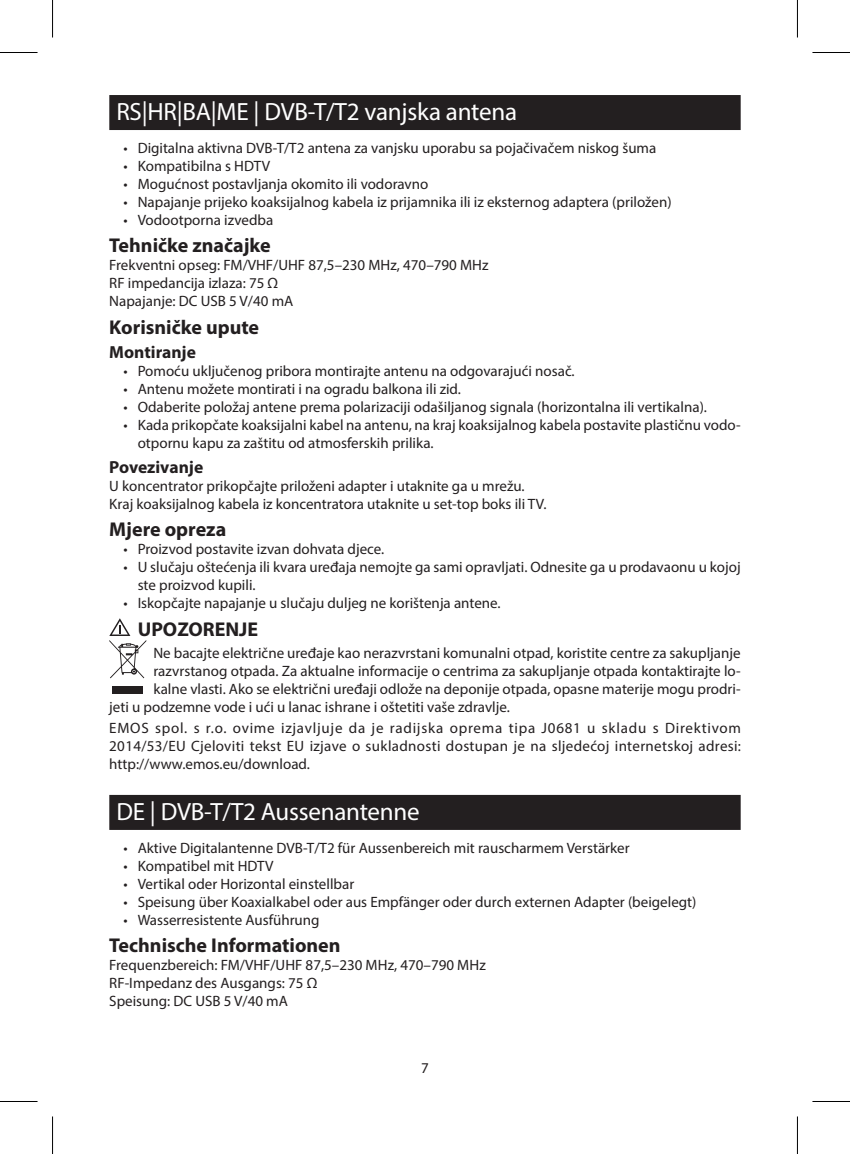
<style>
.page{position:relative;width:850px;height:1154px;background:#fff}
.page>*{position:absolute;margin:0;border:0;box-sizing:border-box;transform-origin:0 0}
.t1{font:25px "Myriad Pro";letter-spacing:-.01em;color:#fff}
.t2{font:700 20px "Myriad Pro";color:#231f20}
.t3{font:700 17.5px "Myriad Pro";color:#231f20}
.t4{font:15px/18px "Myriad Pro";color:#231f20}
</style>
<div class="page">
<div style="left:109px;top:95px;width:631px;height:35px;background:#231f20"></div>
<div style="left:109px;top:795px;width:631px;height:35px;background:#231f20"></div>
<svg style="left:109px;top:618px;width:37px;height:60px"></svg>
<div style="left:112px;top:686px;width:31px;height:7px;background:#231f20"></div>
<hr style="left:0;top:52px;width:38px;height:1px;background:#000">
<hr style="left:812px;top:52px;width:37px;height:1px;background:#000">
<hr style="left:0;top:1101px;width:38px;height:1px;background:#000">
<hr style="left:812px;top:1101px;width:37px;height:1px;background:#000">
<hr style="left:52px;top:0;width:1px;height:38px;background:#000">
<hr style="left:52px;top:1116px;width:1px;height:38px;background:#000">
<hr style="left:796px;top:0;width:1px;height:38px;background:#000">
<hr style="left:796px;top:1116px;width:1px;height:38px;background:#000">
<h1 class="t1" style="left:116px;top:97px;width:402px">RS|HR|BA|ME | DVB-T/T2 vanjska antena</h1>
<p class="t4" style="left:123px;top:138px;width:534px">• Digitalna aktivna DVB-T/T2 antena za vanjsku uporabu sa pojačivačem niskog šuma</p>
<p class="t4" style="left:123px;top:156px;width:148px">• Kompatibilna s HDTV</p>
<p class="t4" style="left:123px;top:174px;width:306px">• Mogućnost postavljanja okomito ili vodoravno</p>
<p class="t4" style="left:123px;top:192px;width:549px">• Napajanje prijeko koaksijalnog kabela iz prijamnika ili iz eksternog adaptera (priložen)</p>
<p class="t4" style="left:123px;top:210px;width:151px">• Vodootporna izvedba</p>
<h2 class="t2" style="left:109px;top:232px;width:163px">Tehničke značajke</h2>
<p class="t4" style="left:109px;top:256px;width:380px">Frekventni opseg: FM/VHF/UHF 87,5–230 MHz, 470–790 MHz<br>RF impedancija izlaza: 75 Ω<br>Napajanje: DC USB 5 V/40 mA</p>
<h2 class="t2" style="left:109px;top:314px;width:151px">Korisničke upute</h2>
<p class="t3" style="left:109px;top:341px;width:88px">Montiranje</p>
<p class="t4" style="left:123px;top:362px;width:452px">• Pomoću uključenog pribora montirajte antenu na odgovarajući nosač.</p>
<p class="t4" style="left:123px;top:380px;width:339px">• Antenu možete montirati i na ogradu balkona ili zid.</p>
<p class="t4" style="left:123px;top:398px;width:584px">• Odaberite položaj antene prema polarizaciji odašiljanog signala (horizontalna ili vertikalna).</p>
<p class="t4" style="left:138px;top:416px;width:604px;text-indent:-14px">• Kada prikopčate koaksijalni kabel na antenu, na kraj koaksijalnog kabela postavite plastičnu vodo&shy;otpornu kapu za zaštitu od atmosferskih prilika.</p>
<p class="t3" style="left:109px;top:455px;width:95px">Povezivanje</p>
<p class="t4" style="left:109px;top:477px;width:438px">U koncentrator prikopčajte priloženi adapter i utaknite ga u mrežu.<br>Kraj koaksijalnog kabela iz koncentratora utaknite u set-top boks ili TV.</p>
<h2 class="t2" style="left:109px;top:517px;width:118px">Mjere opreza</h2>
<p class="t4" style="left:123px;top:540px;width:262px">• Proizvod postavite izvan dohvata djece.</p>
<p class="t4" style="left:138px;top:558px;width:604px;text-indent:-14px">• U slučaju oštećenja ili kvara uređaja nemojte ga sami opravljati. Odnesite ga u prodavaonu u kojoj ste proizvod kupili.</p>
<p class="t4" style="left:123px;top:594px;width:378px">• Iskopčajte napajanje u slučaju duljeg ne korištenja antene.</p>
<h2 class="t2" style="left:138px;top:616px;width:122px">UPOZORENJE</h2>
<p class="t4" style="left:153px;top:643px;width:588px">Ne bacajte električne uređaje kao nerazvrstani komunalni otpad, koristite centre za sakupljanje</p>
<p class="t4" style="left:153px;top:661px;width:588px">razvrstanog otpada. Za aktualne informacije o centrima za sakupljanje otpada kontaktirajte lo-</p>
<p class="t4" style="left:153px;top:679px;width:588px">kalne vlasti. Ako se električni uređaji odlože na deponije otpada, opasne materije mogu prodri-</p>
<p class="t4" style="left:109px;top:697px;width:402px">jeti u podzemne vode i ući u lanac ishrane i oštetiti vaše zdravlje.</p>
<p class="t4" style="left:109px;top:719px;width:633px;text-align:justify">EMOS spol. s r.o. ovime izjavljuje da je radijska oprema tipa J0681 u skladu s Direktivom 2014/53/EU Cjeloviti tekst EU izjave o sukladnosti dostupan je na sljedećoj internetskoj adresi: http://www.emos.eu/download.</p>
<h1 class="t1" style="left:116px;top:796px;width:304px">DE | DVB-T/T2 Aussenantenne</h1>
<p class="t4" style="left:123px;top:838px;width:507px">• Aktive Digitalantenne DVB-T/T2 für Aussenbereich mit rauscharmem Verstärker</p>
<p class="t4" style="left:123px;top:856px;width:151px">• Kompatibel mit HDTV</p>
<p class="t4" style="left:123px;top:874px;width:232px">• Vertikal oder Horizontal einstellbar</p>
<p class="t4" style="left:123px;top:892px;width:574px">• Speisung über Koaxialkabel oder aus Empfänger oder durch externen Adapter (beigelegt)</p>
<p class="t4" style="left:123px;top:910px;width:197px">• Wasserresistente Ausführung</p>
<h2 class="t2" style="left:109px;top:932px;width:233px">Technische Informationen</h2>
<p class="t4" style="left:109px;top:956px;width:378px">Frequenzbereich: FM/VHF/UHF 87,5–230 MHz, 470–790 MHz<br>RF-Impedanz des Ausgangs: 75 Ω<br>Speisung: DC USB 5 V/40 mA</p>
<p class="t4" style="left:421px;top:1059px;width:9px">7</p>
</div>
